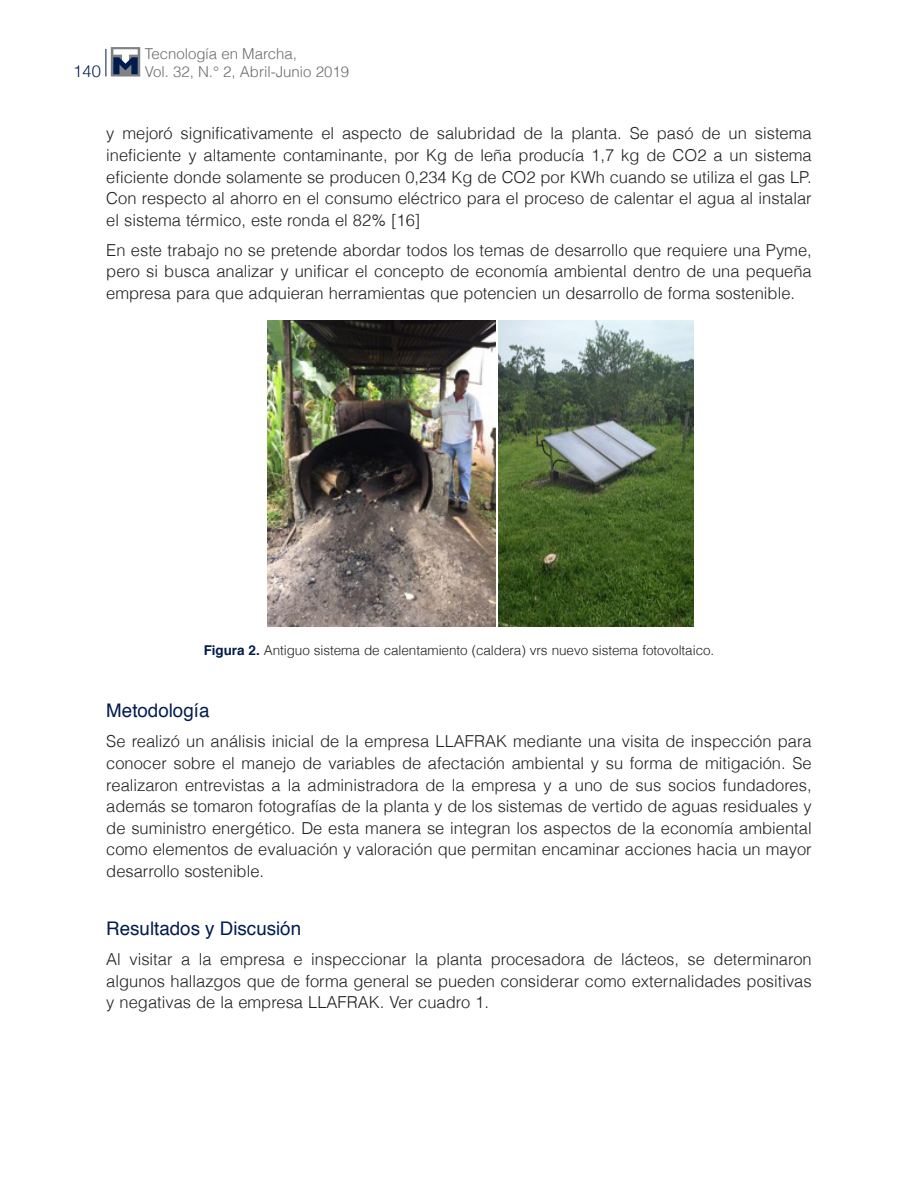
<style>
.page{position:relative;width:918px;height:1188px;background:#fff}
.page>*{position:absolute;margin:0;border:0;box-sizing:border-box;transform-origin:0 0}
._7subtitulo{font:18.75px "Helvetica";color:#001c4e}
._6texto{font:300 16.5px/21.6px "Helvetica";color:#231f20;text-align:justify}
.t1{font:300 16.5px "Helvetica Neue";color:#001c4e}
.t2{font:300 15px "Helvetica";color:#6c6d70}
._9tituloscuadrossin{font:300 13.5px "Helvetica";letter-spacing:-.005em;color:#231f20}
.s1{font-weight:700;color:#001c4e}
</style>
<div class="page">
<svg style="left:106px;top:49px;width:1px;height:28px"></svg>
<div style="left:111px;top:47px;width:29px;height:30px;background:#808285"></div>
<svg style="left:113px;top:49px;width:25px;height:25px"></svg>
<img style="left:267px;top:321px;width:229px;height:306px">
<img style="left:499px;top:321px;width:194px;height:305px">
<p class="t2" style="left:145px;top:41px;width:154px">Tecnología en Marcha,</p>
<p class="t1" style="left:73px;top:57px;width:29px">140</p>
<p class="t2" style="left:145px;top:59px;width:206px">Vol. 32, N.° 2, Abril-Junio 2019</p>
<p class="_6texto" style="left:106px;top:122px;width:707px">y mejoró significativamente el aspecto de salubridad de la planta. Se pasó de un sistema ineficiente y altamente contaminante, por Kg de leña producía 1,7 kg de CO2 a un sistema eficiente donde solamente se producen 0,234 Kg de CO2 por KWh cuando se utiliza el gas LP.<br>Con respecto al ahorro en el consumo eléctrico para el proceso de calentar el agua al instalar el sistema térmico, este ronda el 82% [16]</p>
<p class="_6texto" style="left:106px;top:238px;width:707px">En este trabajo no se pretende abordar todos los temas de desarrollo que requiere una Pyme, pero si busca analizar y unificar el concepto de economía ambiental dentro de una pequeña empresa para que adquieran herramientas que potencien un desarrollo de forma sostenible.</p>
<p class="_9tituloscuadrossin" style="left:204px;top:639px;width:512px"><span class="s1">Figura 2.</span> Antiguo sistema de calentamiento (caldera) vrs nuevo sistema fotovoltaico.</p>
<p class="_7subtitulo" style="left:106px;top:696px;width:105px">Metodología</p>
<p class="_6texto" style="left:106px;top:730px;width:707px">Se realizó un análisis inicial de la empresa LLAFRAK mediante una visita de inspección para conocer sobre el manejo de variables de afectación ambiental y su forma de mitigación. Se realizaron entrevistas a la administradora de la empresa y a uno de sus socios fundadores, además se tomaron fotografías de la planta y de los sistemas de vertido de aguas residuales y de suministro energético. De esta manera se integran los aspectos de la economía ambiental como elementos de evaluación y valoración que permitan encaminar acciones hacia un mayor desarrollo sostenible.</p>
<p class="_7subtitulo" style="left:106px;top:914px;width:196px">Resultados y Discusión</p>
<p class="_6texto" style="left:106px;top:948px;width:707px">Al visitar a la empresa e inspeccionar la planta procesadora de lácteos, se determinaron algunos hallazgos que de forma general se pueden considerar como externalidades positivas y negativas de la empresa LLAFRAK. Ver cuadro 1.</p>
</div>
